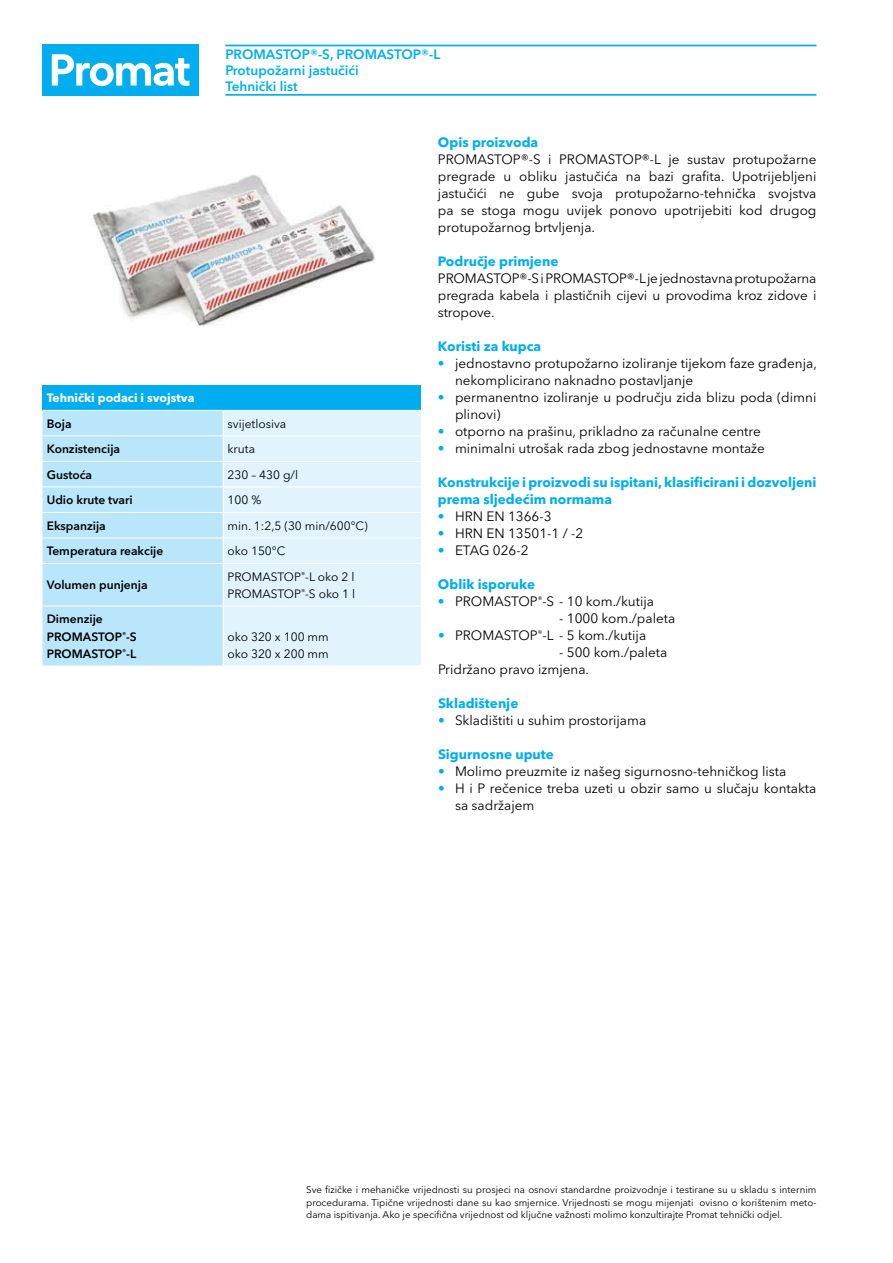
<style>
.page{position:relative;width:893px;height:1263px;background:#fff}
.page>*{position:absolute;margin:0;border:0;box-sizing:border-box;transform-origin:0 0}
.t1{font:13.5px/17px "Avenir Next W1 G";color:#000}
.t2{font:700 13.5px/17px "Avenir Next W1 G";color:#00aeef}
.t3{font:600 13.5px/15.9px "Avenir Next W1 G";color:#00aeef}
.t4{font:12px/17px "Avenir Next W1 G";color:#000}
.t5{font:600 12px/17px "Avenir Next W1 G";color:#000}
.t6{font:700 12px "Avenir Next W1 G";color:#fff}
.t7{font:9.75px/12.8px "Avenir Next W1 G";color:#000;text-align:justify}
.s1{color:#00aeef}
</style>
<div class="page">
<hr style="left:225px;top:45px;width:591px;height:1px;background:#00aeef">
<hr style="left:225px;top:94px;width:591px;height:2px;background:#00aeef">
<div style="left:43px;top:385px;width:378px;height:25px;background:#00aeef"></div>
<div style="left:43px;top:411px;width:180px;height:254px;background:#b9e6fa"></div>
<div style="left:224px;top:411px;width:197px;height:254px;background:#e1f4fd"></div>
<hr style="left:43px;top:435px;width:180px;height:1px;background:#fff">
<hr style="left:43px;top:461px;width:180px;height:1px;background:#fff">
<hr style="left:43px;top:486px;width:180px;height:1px;background:#fff">
<hr style="left:43px;top:512px;width:180px;height:1px;background:#fff">
<hr style="left:43px;top:563px;width:180px;height:1px;background:#fff">
<hr style="left:43px;top:537px;width:180px;height:1px;background:#fff">
<hr style="left:43px;top:605px;width:180px;height:1px;background:#fff">
<hr style="left:223px;top:435px;width:198px;height:1px;background:#fff">
<hr style="left:223px;top:461px;width:198px;height:1px;background:#fff">
<hr style="left:223px;top:486px;width:198px;height:1px;background:#fff">
<hr style="left:223px;top:512px;width:198px;height:1px;background:#fff">
<hr style="left:223px;top:563px;width:198px;height:1px;background:#fff">
<hr style="left:223px;top:537px;width:198px;height:1px;background:#fff">
<hr style="left:223px;top:605px;width:198px;height:1px;background:#fff">
<img style="left:92px;top:175px;width:283px;height:151px">
<div style="left:43px;top:45px;width:156px;height:51px;background:#00aeef"></div>
<svg style="left:52px;top:54px;width:138px;height:32px"></svg>
<p class="t3" style="left:225px;top:46px;width:217px">PROMASTOP®-S, PROMASTOP®-L<br>Protupožarni jastučići<br>Tehnički list</p>
<p class="t6" style="left:47px;top:390px;width:149px">Tehnički podaci i svojstva</p>
<p class="t5" style="left:47px;top:415px;width:26px">Boja</p>
<p class="t4" style="left:227px;top:415px;width:60px">svijetlosiva</p>
<p class="t5" style="left:47px;top:440px;width:75px">Konzistencija</p>
<p class="t4" style="left:227px;top:440px;width:29px">kruta</p>
<p class="t5" style="left:47px;top:466px;width:47px">Gustoća</p>
<p class="t4" style="left:227px;top:466px;width:72px">230 – 430 g/l</p>
<p class="t5" style="left:47px;top:491px;width:87px">Udio krute tvari</p>
<p class="t4" style="left:227px;top:492px;width:35px">100 %</p>
<p class="t5" style="left:47px;top:517px;width:61px">Ekspanzija</p>
<p class="t4" style="left:227px;top:517px;width:142px">min. 1:2,5 (30 min/600°C)</p>
<p class="t5" style="left:47px;top:542px;width:118px">Temperatura reakcije</p>
<p class="t4" style="left:227px;top:543px;width:59px">oko 150°C</p>
<p class="t5" style="left:47px;top:576px;width:102px">Volumen punjenja</p>
<p class="t4" style="left:227px;top:568px;width:129px">PROMASTOP<sup>®</sup>-L oko 2 l<br>PROMASTOP<sup>®</sup>-S oko 1 l</p>
<p class="t5" style="left:47px;top:611px;width:92px">Dimenzije<br>PROMASTOP<sup>®</sup>-S<br>PROMASTOP<sup>®</sup>-L</p>
<p class="t4" style="left:227px;top:628px;width:103px">oko 320 x 100 mm oko 320 x 200 mm</p>
<p class="t2" style="left:438px;top:133px;width:102px">Opis proizvoda</p>
<p class="t1" style="left:438px;top:151px;width:380px;text-align:justify">PROMASTOP®-S i PROMASTOP®-L je sustav protupožarne pregrade u obliku jastučića na bazi grafita. Upotrijebljeni jastučići ne gube svoja protupožarno-tehnička svojstva pa se stoga mogu uvijek ponovo upotrijebiti kod drugog protupožarnog brtvljenja.</p>
<p class="t2" style="left:438px;top:252px;width:122px">Područje primjene</p>
<p class="t1" style="left:438px;top:270px;width:380px;text-align:justify">PROMASTOP®-S i PROMASTOP®-L je jednostavna protupožarna pregrada kabela i plastičnih cijevi u provodima kroz zidove i stropove.</p>
<p class="t2" style="left:438px;top:338px;width:105px">Koristi za kupca</p>
<p class="t1" style="left:455px;top:355px;width:363px;text-indent:-17px"><span class="s1">•</span> jednostavno protupožarno izoliranje tijekom faze građenja, nekomplicirano naknadno postavljanje</p>
<p class="t1" style="left:455px;top:389px;width:363px;text-indent:-17px"><span class="s1">•</span> permanentno izoliranje u području zida blizu poda (dimni plinovi)</p>
<p class="t1" style="left:438px;top:423px;width:324px"><span class="s1">•</span> otporno na prašinu, prikladno za računalne centre</p>
<p class="t1" style="left:438px;top:440px;width:328px"><span class="s1">•</span> minimalni utrošak rada zbog jednostavne montaže</p>
<p class="t2" style="left:438px;top:474px;width:380px">Konstrukcije i proizvodi su ispitani, klasificirani i dozvoljeni prema sljedećim normama</p>
<p class="t1" style="left:438px;top:508px;width:115px"><span class="s1">•</span> HRN EN 1366-3</p>
<p class="t1" style="left:438px;top:525px;width:147px"><span class="s1">•</span> HRN EN 13501-1 / -2</p>
<p class="t1" style="left:438px;top:542px;width:92px"><span class="s1">•</span> ETAG 026-2</p>
<p class="t2" style="left:438px;top:576px;width:99px">Oblik isporuke</p>
<p class="t1" style="left:438px;top:593px;width:218px"><span class="s1">•</span> PROMASTOP<sup>®</sup>-S - 10 kom./kutija</p>
<p class="t1" style="left:559px;top:610px;width:118px">- 1000 kom./paleta</p>
<p class="t1" style="left:438px;top:627px;width:210px"><span class="s1">•</span> PROMASTOP<sup>®</sup>-L - 5 kom./kutija</p>
<p class="t1" style="left:438px;top:644px;width:231px;text-indent:121px">- 500 kom./paleta<br>Pridržano pravo izmjena.</p>
<p class="t2" style="left:438px;top:695px;width:82px">Skladištenje</p>
<p class="t1" style="left:438px;top:712px;width:210px"><span class="s1">•</span> Skladištiti u suhim prostorijama</p>
<p class="t2" style="left:438px;top:746px;width:117px">Sigurnosne upute</p>
<p class="t1" style="left:438px;top:763px;width:350px"><span class="s1">•</span> Molimo preuzmite iz našeg sigurnosno-tehničkog lista</p>
<p class="t1" style="left:455px;top:780px;width:363px;text-indent:-17px"><span class="s1">•</span> H i P rečenice treba uzeti u obzir samo u slučaju kontakta sa sadržajem</p>
<p class="t7" style="left:306px;top:1183px;width:512px">Sve fizičke i mehaničke vrijednosti su prosjeci na osnovi standardne proizvodnje i testirane su u skladu s internim procedurama. Tipične vrijednosti dane su kao smjernice. Vrijednosti se mogu mijenjati ovisno o korištenim meto&shy;dama ispitivanja. Ako je specifična vrijednost od ključne važnosti molimo konzultirajte Promat tehnički odjel.</p>
</div>
